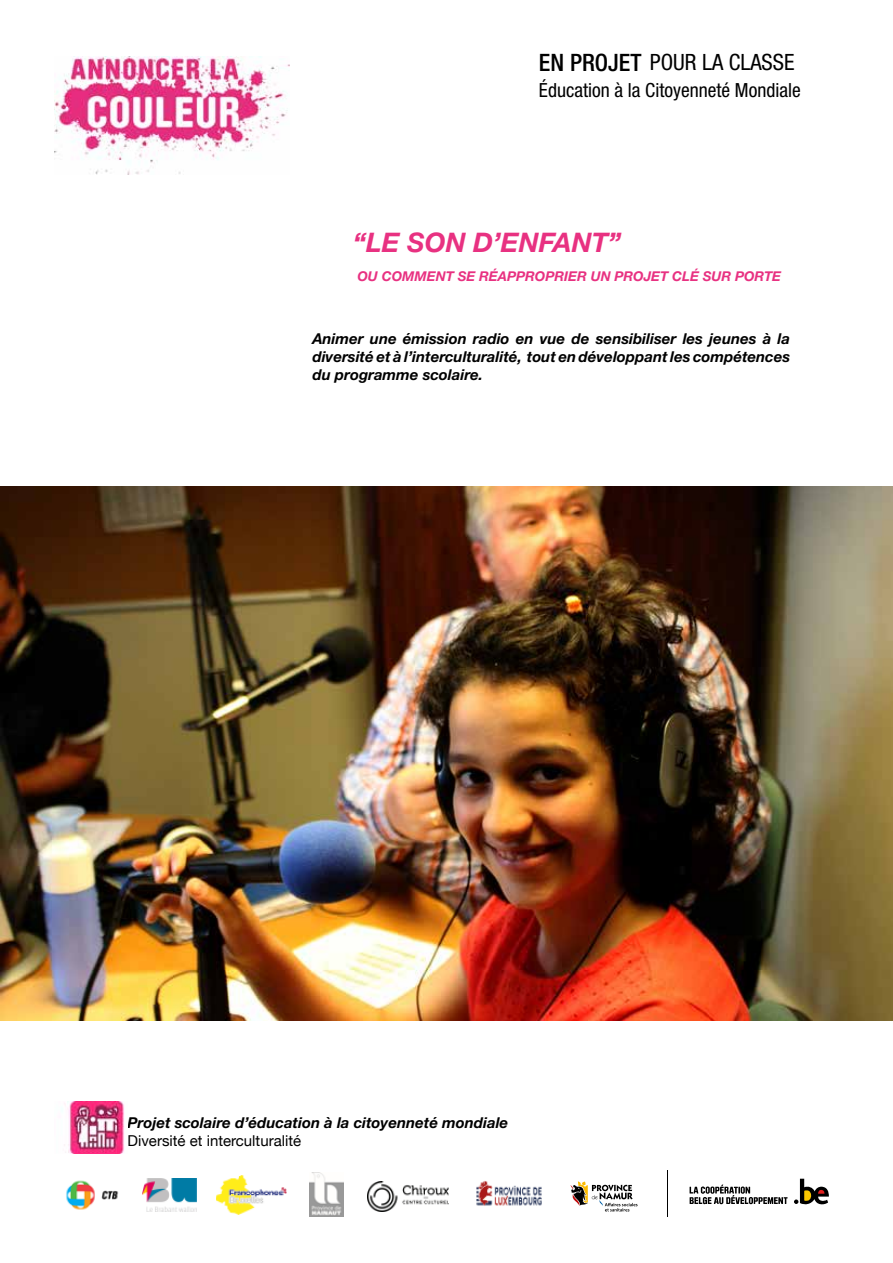
<style>
.page{position:relative;width:893px;height:1263px;background:#fff}
.page>*{position:absolute;margin:0;border:0;box-sizing:border-box;transform-origin:0 0}
.t1{font:italic 700 27px "Helvetica Neue LT Pro";color:#e83181}
.t2{font:condensed 22.5px "Helvetica Neue LT Pro";color:#000}
.t3{font:condensed 19.5px "Helvetica Neue LT Pro";color:#000}
.t4{font:italic 700 15px/18px "Helvetica Neue LT Pro";color:#000;text-align:justify}
.t5{font:15px "Helvetica Neue";color:#000}
.t6{font:italic 700 13.5px "Helvetica Neue LT Pro";color:#e83181}
.s1{font-weight:500;font-size:24px}
</style>
<div class="page">
<img style="left:54px;top:56px;width:235px;height:119px">
<img style="left:64px;top:1102px;width:61px;height:52px">
<img style="left:66px;top:1180px;width:53px;height:30px">
<img style="left:142px;top:1179px;width:55px;height:32px">
<img style="left:216px;top:1175px;width:70px;height:39px">
<img style="left:310px;top:1173px;width:33px;height:43px">
<img style="left:368px;top:1182px;width:81px;height:29px">
<img style="left:476px;top:1181px;width:66px;height:25px">
<svg style="left:570px;top:1181px;width:67px;height:30px"></svg>
<hr style="left:667px;top:1170px;width:1px;height:47px;background:#000">
<svg style="left:690px;top:1184px;width:97px;height:20px"></svg>
<svg style="left:794px;top:1179px;width:35px;height:25px"></svg>
<img style="left:0;top:487px;width:893px;height:533px">
<h2 class="t2" style="left:539px;top:49px;width:257px"><span class="s1">EN PROJET</span> POUR LA CLASSE</h2>
<h3 class="t3" style="left:539px;top:79px;width:263px">Éducation à la Citoyenneté Mondiale</h3>
<h1 class="t1" style="left:353px;top:226px;width:270px">“LE SON D’ENFANT”</h1>
<p class="t6" style="left:357px;top:267px;width:425px">OU COMMENT SE RÉAPPROPRIER UN PROJET CLÉ SUR PORTE</p>
<p class="t4" style="left:312px;top:329px;width:479px">Animer une émission radio en vue de sensibiliser les jeunes à la diversité et à l’interculturalité, tout en développant les compétences du programme scolaire.</p>
<p class="t4" style="left:128px;top:1113px;width:382px">Projet scolaire d’éducation à la citoyenneté mondiale</p>
<p class="t5" style="left:128px;top:1132px;width:175px">Diversité et interculturalité</p>
</div>
